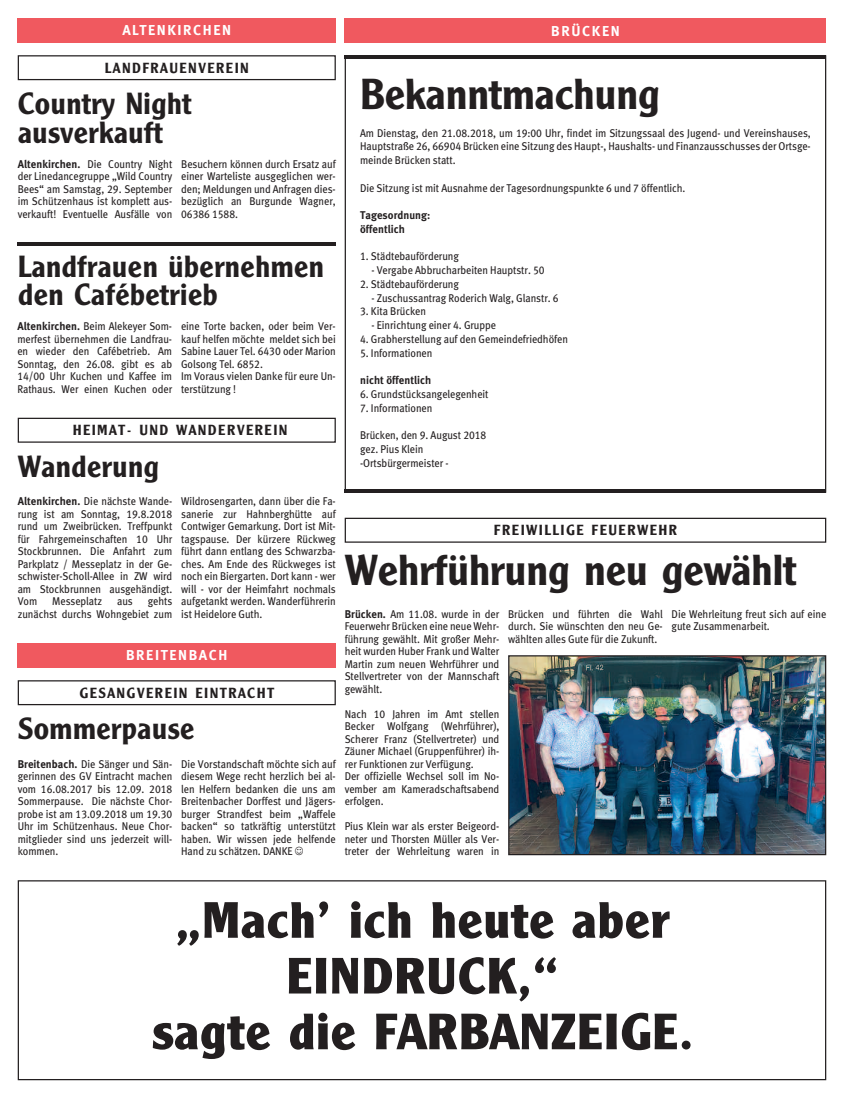
<style>
.page{position:relative;width:844px;height:1102px;background:#fff}
.page>*{position:absolute;margin:0;border:0;box-sizing:border-box;transform-origin:0 0}
.t1{font:700 50px/55.8px "M Clearface Gothic";letter-spacing:.01em;color:#231f20;text-align:center}
.t2{font:600 42.5px "M Clearface Gothic";color:#231f20}
.t3{font:600 30px/28.8px "M Clearface Gothic";letter-spacing:.01em;color:#231f20}
.t4{font:600 14.38px "M Clearface Gothic";letter-spacing:.115em;color:#231f20}
.t5{font:14.38px "Meta Bold LF";letter-spacing:.11em;color:#fff}
.t6{font:11.25px/12.5px "Meta Book LF";letter-spacing:-.005em;color:#231f20;text-align:justify;scale:.92 1}
.t7{font:11.25px/13.8px "Meta Bold LF";letter-spacing:.005em;color:#231f20;scale:.96 1}
.s1{font-family:"Meta Bold LF"}
</style>
<div class="page">
<div style="left:18px;top:18px;width:318px;height:25px;background:#f0595f"></div>
<div style="left:18px;top:55px;width:318px;height:25px;border:1px solid #231f20"></div>
<div style="left:18px;top:418px;width:318px;height:25px;border:1px solid #231f20"></div>
<div style="left:18px;top:643px;width:318px;height:25px;background:#f0595f"></div>
<div style="left:18px;top:680px;width:318px;height:25px;border:1px solid #231f20"></div>
<div style="left:345px;top:18px;width:481px;height:25px;background:#f0595f"></div>
<div style="left:345px;top:518px;width:481px;height:25px;border:1px solid #231f20"></div>
<img style="left:510px;top:657px;width:314px;height:196px">
<div style="left:508px;top:655px;width:318px;height:200px;border:1px solid #231f20"></div>
<hr style="left:345px;top:489px;width:481px;height:4px;background:#231f20">
<hr style="left:345px;top:55px;width:481px;height:4px;background:#231f20">
<hr style="left:18px;top:243px;width:318px;height:3px;background:#231f20">
<div style="left:18px;top:880px;width:808px;height:200px;border:1px solid #231f20"></div>
<p class="t5" style="left:122px;top:25px;width:110px">ALTENKIRCHEN</p>
<p class="t4" style="left:105px;top:63px;width:145px">LANDFRAUENVEREIN</p>
<h3 class="t3" style="left:18px;top:92px;width:175px">Country Night ausverkauft</h3>
<p class="t6" style="left:18px;top:159px;width:170px"><span class="s1">Altenkirchen.</span> Die Country Night der Linedancegruppe „Wild Country Bees“ am Samstag, 29. September im Schützenhaus ist komplett aus&shy;verkauft! Eventuelle Ausfälle von</p>
<p class="t6" style="left:181px;top:159px;width:170px">Besuchern können durch Ersatz auf einer Warteliste ausgeglichen wer&shy;den; Meldungen und Anfragen dies&shy;bezüglich an Burgunde Wagner, 06386 1588.</p>
<h3 class="t3" style="left:18px;top:254px;width:308px">Landfrauen übernehmen den Cafébetrieb</h3>
<p class="t6" style="left:17px;top:321px;width:170px"><span class="s1">Altenkirchen.</span> Beim Alekeyer Som&shy;merfest übernehmen die Landfrau&shy;en wieder den Cafébetrieb. Am Sonntag, den 26.08. gibt es ab 14/00 Uhr Kuchen und Kaffee im Rathaus. Wer einen Kuchen oder</p>
<p class="t6" style="left:181px;top:321px;width:170px;text-align:left">eine Torte backen, oder beim Ver&shy;kauf helfen möchte meldet sich bei<br>Sabine Lauer Tel. 6430 oder Marion<br>Golsong Tel. 6852.<br>Im Voraus vielen Danke für eure Un&shy;terstützung !</p>
<p class="t4" style="left:73px;top:425px;width:216px">HEIMAT- UND WANDERVEREIN</p>
<h3 class="t3" style="left:18px;top:454px;width:143px">Wanderung</h3>
<p class="t6" style="left:18px;top:496px;width:170px"><span class="s1">Altenkirchen.</span> Die nächste Wande&shy;rung ist am Sonntag, 19.8.2018 rund um Zweibrücken. Treffpunkt für Fahrgemeinschaften 10 Uhr Stockbrunnen. Die Anfahrt zum Parkplatz / Messeplatz in der Ge&shy;schwister-Scholl-Allee in ZW wird am Stockbrunnen ausgehändigt.<br>Vom</p>
<p class="t6" style="left:181px;top:496px;width:170px">Wildrosengarten, dann über die Fa&shy;sanerie zur Hahnberghütte auf Contwiger Gemarkung. Dort ist Mit&shy;tagspause. Der kürzere Rückweg führt dann entlang des Schwarzba&shy;ches. Am Ende des Rückweges ist noch ein Biergarten. Dort kann - wer will - vor der Heimfahrt nochmals aufgetankt werden. Wanderführerin ist Heidelore Guth.</p>
<p class="t5" style="left:126px;top:650px;width:103px">BREITENBACH</p>
<p class="t4" style="left:79px;top:688px;width:196px">GESANGVEREIN EINTRACHT</p>
<p class="t6" style="left:18px;top:596px;width:170px;text-align:right">gehts<br>zunächst durchs Wohngebiet zum</p>
<p class="t6" style="left:52px;top:596px;width:56px">Messeplatz</p>
<p class="t6" style="left:117px;top:596px;width:19px">aus</p>
<h3 class="t3" style="left:18px;top:717px;width:178px">Sommerpause</h3>
<p class="t6" style="left:18px;top:759px;width:170px"><span class="s1">Breitenbach.</span> Die Sänger und Sän&shy;gerinnen des GV Eintracht machen vom 16.08.2017 bis 12.09. 2018<br>Sommerpause. Die nächste Chor&shy;probe ist am 13.09.2018 um 19.30<br>Uhr im Schützenhaus. Neue Chor&shy;mitglieder sind uns jederzeit will&shy;kommen.</p>
<p class="t6" style="left:181px;top:759px;width:170px">Die Vorstandschaft möchte sich auf diesem Wege recht herzlich bei al&shy;len Helfern bedanken die uns am Breitenbacher Dorffest und Jägers&shy;burger Strandfest beim „Waffele backen“ so tatkräftig unterstützt haben. Wir wissen jede helfende Hand zu schätzen. DANKE</p>
<p class="t5" style="left:551px;top:25px;width:70px">BRÜCKEN</p>
<h2 class="t2" style="left:360px;top:79px;width:301px">Bekanntmachung</h2>
<p class="t6" style="left:360px;top:127px;width:491px;line-height:13.8px">Am Dienstag, den 21.08.2018, um 19:00 Uhr, findet im Sitzungssaal des Jugend- und Vereinshauses, Hauptstraße 26, 66904 Brücken eine Sitzung des Haupt-, Haushalts- und Finanzausschusses der Ortsge&shy;meinde Brücken statt.</p>
<p class="t6" style="left:360px;top:182px;width:355px">Die Sitzung ist mit Ausnahme der Tagesordnungspunkte 6 und 7 öffentlich.</p>
<p class="t7" style="left:360px;top:209px;width:75px">Tagesordnung: öffentlich</p>
<p class="t6" style="left:360px;top:251px;width:109px">1. Städtebauförderung</p>
<p class="t6" style="left:371px;top:265px;width:190px">- Vergabe Abbrucharbeiten Hauptstr. 50</p>
<p class="t6" style="left:360px;top:279px;width:109px">2. Städtebauförderung</p>
<p class="t6" style="left:371px;top:292px;width:205px">- Zuschussantrag Roderich Walg, Glanstr. 6</p>
<p class="t6" style="left:360px;top:306px;width:73px">3. Kita Brücken</p>
<p class="t6" style="left:371px;top:320px;width:137px">- Einrichtung einer 4. Gruppe</p>
<p class="t6" style="left:360px;top:334px;width:227px">4. Grabherstellung auf den Gemeindefriedhöfen</p>
<p class="t6" style="left:360px;top:347px;width:80px">5. Informationen</p>
<p class="t7" style="left:360px;top:374px;width:76px">nicht öffentlich</p>
<p class="t6" style="left:360px;top:389px;width:141px">6. Grundstücksangelegenheit</p>
<p class="t6" style="left:360px;top:402px;width:80px">7. Informationen</p>
<p class="t6" style="left:360px;top:429px;width:139px;line-height:13.8px;text-align:left">Brücken, den 9. August 2018 gez. Pius Klein -Ortsbürgermeister -</p>
<p class="t4" style="left:494px;top:525px;width:185px">FREIWILLIGE FEUERWEHR</p>
<h2 class="t2" style="left:345px;top:555px;width:453px">Wehrführung neu gewählt</h2>
<p class="t6" style="left:345px;top:609px;width:170px"><span class="s1">Brücken.</span> Am 11.08. wurde in der Feuerwehr Brücken eine neue Wehr&shy;führung gewählt. Mit großer Mehr&shy;heit wurden Huber Frank und Walter Martin zum neuen Wehrführer und Stellvertreter von der Mannschaft gewählt.</p>
<p class="t6" style="left:345px;top:709px;width:170px;text-align:left">Nach 10 Jahren im Amt stellen<br>Becker Wolfgang (Wehrführer),<br>Scherer Franz (Stellvertreter) und<br>Zäuner Michael (Gruppenführer) ih&shy;rer Funktionen zur Verfügung.<br>Der offizielle Wechsel soll im No&shy;vember am Kameradschaftsabend erfolgen.</p>
<p class="t6" style="left:345px;top:821px;width:170px">Pius Klein war als erster Beigeord&shy;neter und Thorsten Müller als Ver&shy;treter der Wehrleitung waren in</p>
<p class="t6" style="left:508px;top:609px;width:170px">Brücken und führten die Wahl durch. Sie wünschten den neu Ge&shy;wählten alles Gute für die Zukunft.</p>
<p class="t6" style="left:672px;top:609px;width:170px">Die Wehrleitung freut sich auf eine gute Zusammenarbeit.</p>
<h1 class="t1" style="left:151px;top:897px;width:544px">„Mach’ ich heute aber<br>EINDRUCK,“<br>sagte die FARBANZEIGE.</h1>
</div>
